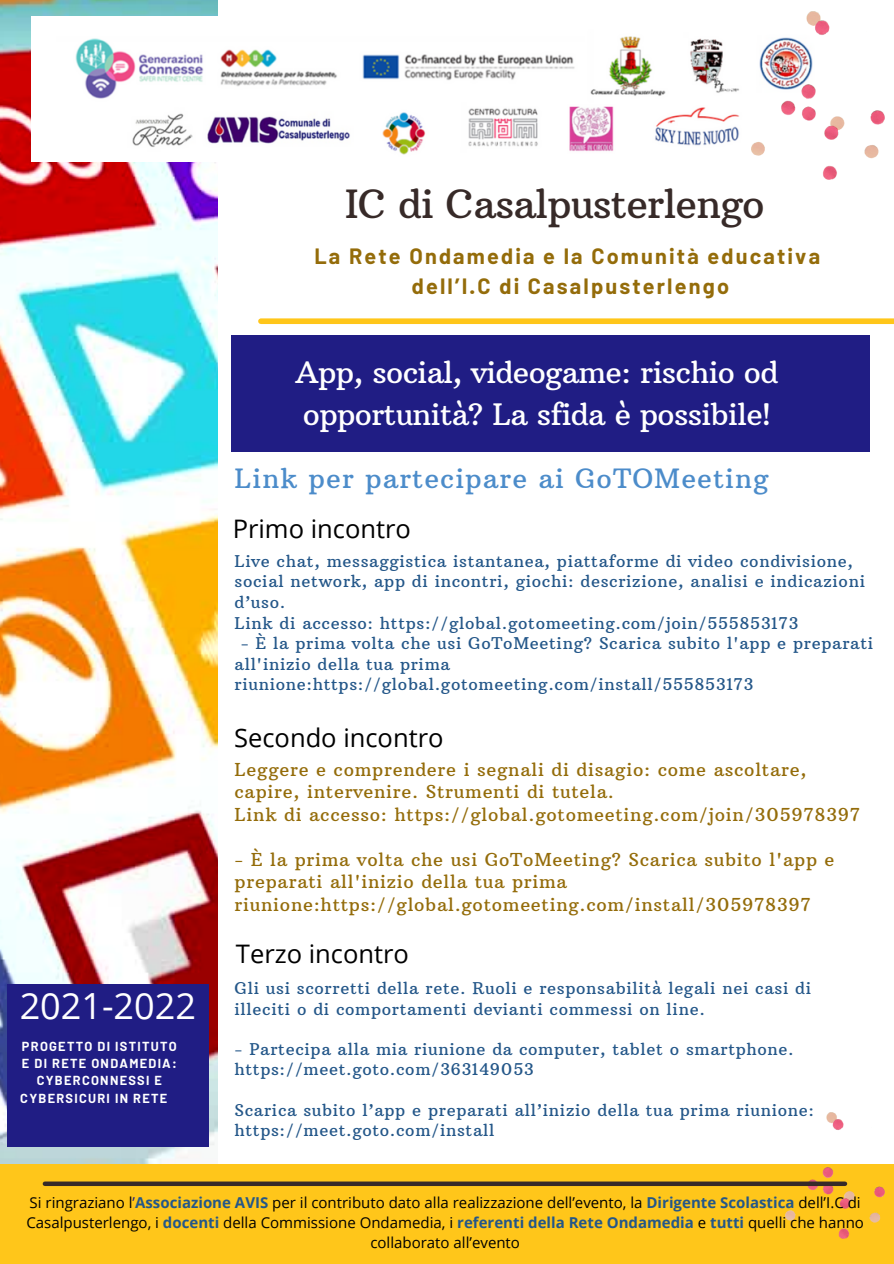
<style>
.page{position:relative;width:894px;height:1264px;background:#fff}
.page>*{position:absolute;margin:0;border:0;box-sizing:border-box;transform-origin:0 0}
.t1{font:39.6px "Arbutus Slab";letter-spacing:-.02em;color:#372a28}
.t2{font:36px "Open Sans";color:#fff}
.t3{font:30.15px/42px "Arbutus Slab";letter-spacing:-.02em;color:#fff}
.t4{font:27.15px "Arbutus Slab";letter-spacing:.04em;color:#4c8cca}
.t5{font:25.5px "Open Sans";color:#000}
.t6{font:700 21.6px "Barlow";letter-spacing:.1em;color:#946c0a}
.t7{font:18.15px/22.5px "Arbutus Slab";letter-spacing:.04em;color:#946c0a}
.t8{font:16.5px/20.5px "Arbutus Slab";letter-spacing:.04em;color:#245789}
.t9{font:15px/20.2px "Open Sans";color:#000;text-align:center}
.t10{font:700 12.75px "Barlow";letter-spacing:.1em;color:#fff}
.s1{color:#201d84}
.s2{font-weight:700;color:#245789}
</style>
<div class="page">
<div style="left:261px;top:318px;width:632px;height:6px;background:#ffc61a"></div>
<img style="left:0;top:0;width:217px;height:1164px">
<div style="left:0;top:1164px;width:893px;height:99px;background:#ffc61a"></div>
<img style="left:785px;top:1112px;width:99px;height:126px">
<svg style="left:45px;top:1181px;width:799px;height:4px;fill:#372a28"></svg>
<img style="left:31px;top:17px;width:708px;height:145px">
<div style="left:231px;top:335px;width:639px;height:116px;background:#201d84"></div>
<img style="left:751px;top:12px;width:133px;height:168px">
<div style="left:7px;top:984px;width:201px;height:162px;background:#201d84"></div>
<p class="t1" style="left:344px;top:179px;width:421px">IC di Casalpusterlengo</p>
<p class="t6" style="left:314px;top:243px;width:507px">La Rete Ondamedia e la Comunità educativa</p>
<p class="t6" style="left:412px;top:272px;width:319px">dell’I.C di Casalpusterlengo</p>
<p class="t3" style="left:295px;top:351px;width:484px">App, social, videogame: rischio od opportunità? La sfida è possibile!</p>
<p class="t4" style="left:234px;top:461px;width:535px">Link per partecipare ai GoTOMeeting</p>
<p class="t5" style="left:233px;top:510px;width:180px">Primo incontro</p>
<p class="t8" style="left:234px;top:550px;width:632px">Live chat, messaggistica istantanea, piattaforme di video condivisione, social network, app di incontri, giochi: descrizione, analisi e indicazioni d’uso.</p>
<p class="t8" style="left:234px;top:612px;width:565px">Link di accesso: https://global.gotomeeting.com/join/555853173</p>
<p class="t8" style="left:234px;top:633px;width:640px;text-indent:6px">- È la prima volta che usi GoToMeeting? Scarica subito l'app e preparati all'inizio della tua prima riunione:https://global.gotomeeting.com/install/555853173</p>
<p class="t5" style="left:234px;top:720px;width:211px">Secondo incontro</p>
<p class="t7" style="left:234px;top:757px;width:573px">Leggere e comprendere i segnali di disagio: come ascoltare, capire, intervenire. Strumenti di tutela.</p>
<p class="t7" style="left:234px;top:803px;width:626px">Link di accesso: https://global.gotomeeting.com/join/305978397</p>
<p class="t7" style="left:234px;top:848px;width:601px">- È la prima volta che usi GoToMeeting? Scarica subito l'app e preparati all'inizio della tua prima riunione:https://global.gotomeeting.com/install/305978397</p>
<p class="t2" style="left:20px;top:980px;width:178px">2021-2022</p>
<p class="t10" style="left:22px;top:1038px;width:156px">PROGETTO DI ISTITUTO</p>
<p class="t10" style="left:22px;top:1055px;width:156px">E DI RETE ONDAMEDIA:</p>
<p class="t10" style="left:37px;top:1072px;width:127px">CYBERCONNESSI E</p>
<p class="t10" style="left:20px;top:1089px;width:148px">CYBERSICURI IN RETE</p>
<p class="t5" style="left:236px;top:935px;width:174px">Terzo incontro</p>
<p class="t8" style="left:234px;top:978px;width:578px">Gli usi scorretti della rete. Ruoli e responsabilità legali nei casi di illeciti o di comportamenti devianti commessi on line.</p>
<p class="t8" style="left:234px;top:1038px;width:560px">- Partecipa alla mia riunione da computer, tablet o smartphone.</p>
<p class="t8" style="left:234px;top:1059px;width:300px">https://meet.goto.com/363149053</p>
<p class="t8" style="left:234px;top:1099px;width:581px">Scarica subito l’app e preparati all’inizio della tua prima riunione: https://meet.goto.com/install</p>
<p class="t9" style="left:26px;top:1191px;width:838px">Si ringraziano l<span class="s1">’</span><span class="s2">Associazione AVIS</span> per il contributo dato alla realizzazione dell’evento, la <span class="s2">Dirigente Scolastica</span> dell’I.C di<br>Casalpusterlengo, i <span class="s2">docenti</span> della Commissione Ondamedia, i <span class="s2">referenti della Rete Ondamedia</span> e <span class="s2">tutti</span> quelli che hanno collaborato all’evento</p>
</div>
